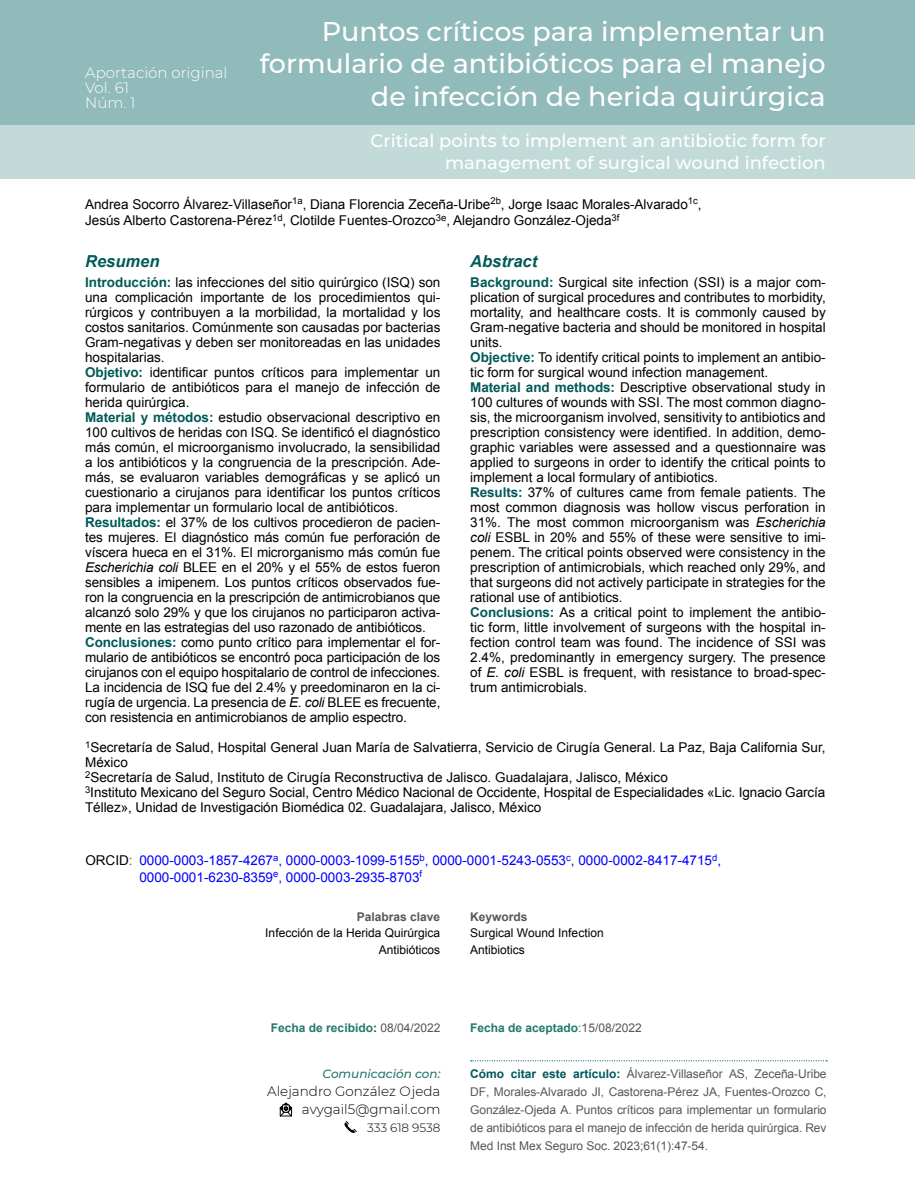
<style>
.page{position:relative;width:915px;height:1191px;background:#fff}
.page>*{position:absolute;margin:0;border:0;box-sizing:border-box;transform-origin:0 0}
.t1{font:500 27px/32.4px "Montserrat";color:#fff;text-align:right}
.t2{font:500 18px/21.6px "Montserrat";color:#fff;text-align:right}
.t3{font:italic 700 16.5px "Arial";color:#005a58}
.t4{font:300 15px/15px "Montserrat";color:#fff}
.t5{font:13.5px/15px "Arial";color:#000}
.t6{font:13.5px/16.2px "Arial";color:#00f}
.t7{font:300 13.5px/18px "Montserrat";color:#000;text-align:right}
.t8{font:12px/18px "Arial";letter-spacing:-.005em;color:#575756;text-align:justify}
.t9{font:12px/16.5px "Arial";color:#000}
.t10{font:700 12px "Arial";color:#217a6b}
.t11{font:700 12px "Arial";color:#575756}
.t12{font:italic 500 12px "Montserrat";color:#217a6b}
.t13{font:300 12px "Montserrat";color:#000}
.s1{font-weight:700;color:#005a58}
.s2{font-style:italic}
.s3{color:#000}
.s4{color:#575756}
.s5{color:#005a58}
.s6{font-weight:400;color:#575756}
.s7{font-weight:700;color:#01575a}
</style>
<div class="page">
<div style="left:0;top:0;width:914px;height:125px;background:#91baba"></div>
<div style="left:0;top:125px;width:914px;height:54px;background:#c2dbd9"></div>
<svg style="left:470px;top:1060px;width:356px;height:1px"></svg>
<svg style="left:279px;top:1102px;width:13px;height:15px"></svg>
<svg style="left:344px;top:1121px;width:13px;height:12px"></svg>
<p class="t4" style="left:85px;top:64px;width:144px">Aportación original<br>Vol. 61<br>Núm. 1</p>
<h1 class="t1" style="left:259px;top:14px;width:567px">Puntos críticos para implementar un formulario de antibióticos para el manejo de infección de herida quirúrgica</h1>
<h2 class="t2" style="left:370px;top:129px;width:456px">Critical points to implement an antibiotic form for management of surgical wound infection</h2>
<p class="t5" style="left:85px;top:196px;width:618px;line-height:16.5px">Andrea Socorro Álvarez-Villaseñor<sup>1a</sup>, Diana Florencia Zeceña-Uribe<sup>2b</sup>, Jorge Isaac Morales-Alvarado<sup>1c</sup>,<br>Jesús Alberto Castorena-Pérez<sup>1d</sup>, Clotilde Fuentes-Orozco<sup>3e</sup>, Alejandro González-Ojeda<sup>3f</sup></p>
<p class="t3" style="left:85px;top:251px;width:76px">Resumen</p>
<p class="t3" style="left:470px;top:251px;width:68px">Abstract</p>
<p class="t5" style="left:470px;top:275px;width:357px"><span class="s1">Background:</span> Surgical site infection (SSI) is a major com&shy;plication of surgical procedures and contributes to morbidity, mortality, and healthcare costs. It is commonly caused by Gram-negative bacteria and should be monitored in hospital units.<br><span class="s1">Objective:</span> To identify critical points to implement an antibio&shy;tic form for surgical wound infection management.<br><span class="s1">Material and methods:</span> Descriptive observational study in 100 cultures of wounds with SSI. The most common diagno&shy;sis, the microorganism involved, sensitivity to antibiotics and prescription consistency were identified. In addition, demo&shy;graphic variables were assessed and a questionnaire was applied to surgeons in order to identify the critical points to implement a local formulary of antibiotics.<br><span class="s1">Results:</span> 37% of cultures came from female patients. The most common diagnosis was hollow viscus perforation in 31%. The most common microorganism was <span class="s2">Escherichia coli</span> ESBL in 20% and 55% of these were sensitive to imi&shy;penem. The critical points observed were consistency in the prescription of antimicrobials, which reached only 29%, and that surgeons did not actively participate in strategies for the rational use of antibiotics.<br><span class="s1">Conclusions:</span> As a critical point to implement the antibio&shy;tic form, little involvement of surgeons with the hospital in&shy;fection control team was found. The incidence of SSI was 2.4%, predominantly in emergency surgery. The presence of <span class="s2">E. coli</span> ESBL is frequent, with resistance to broad-spec&shy;trum antimicrobials.</p>
<p class="t5" style="left:85px;top:275px;width:357px"><span class="s1">Introducción:</span> las infecciones del sitio quirúrgico (ISQ) son una complicación importante de los procedimientos qui&shy;rúrgicos y contribuyen a la morbilidad, la mortalidad y los costos sanitarios. Comúnmente son causadas por bacterias Gram-negativas y deben ser monitoreadas en las unidades hospitalarias.<br><span class="s1">Objetivo:</span> identificar puntos críticos para implementar un formulario de antibióticos para el manejo de infección de herida quirúrgica.<br><span class="s1">Material y métodos:</span> estudio observacional descriptivo en 100 cultivos de heridas con ISQ. Se identificó el diagnóstico más común, el microorganismo involucrado, la sensibilidad a los antibióticos y la congruencia de la prescripción. Ade&shy;más, se evaluaron variables demográficas y se aplicó un cuestionario a cirujanos para identificar los puntos críticos para implementar un formulario local de antibióticos.<br><span class="s1">Resultados:</span> el 37% de los cultivos procedieron de pacien&shy;tes mujeres. El diagnóstico más común fue perforación de víscera hueca en el 31%. El microrganismo más común fue <span class="s2">Escherichia coli</span> BLEE en el 20% y el 55% de estos fueron sensibles a imipenem. Los puntos críticos observados fue&shy;ron la congruencia en la prescripción de antimicrobianos que alcanzó solo 29% y que los cirujanos no participaron activa&shy;mente en las estrategias del uso razonado de antibióticos.<br><span class="s1">Conclusiones:</span> como punto crítico para implementar el for&shy;mulario de antibióticos se encontró poca participación de los cirujanos con el equipo hospitalario de control de infecciones.<br>La incidencia de ISQ fue del 2.4% y preedominaron en la ci&shy;rugía de urgencia. La presencia de <span class="s2">E. coli</span> BLEE es frecuente, con resistencia en antimicrobianos de amplio espectro.</p>
<p class="t5" style="left:85px;top:740px;width:741px"><sup>1</sup>Secretaría de Salud, Hospital General Juan María de Salvatierra, Servicio de Cirugía General. La Paz, Baja California Sur, México<br><sup>2</sup>Secretaría de Salud, Instituto de Cirugía Reconstructiva de Jalisco. Guadalajara, Jalisco, México<br><sup>3</sup>Instituto Mexicano del Seguro Social, Centro Médico Nacional de Occidente, Hospital de Especialidades «Lic. Ignacio García Téllez», Unidad de Investigación Biomédica 02. Guadalajara, Jalisco, México</p>
<p class="t6" style="left:139px;top:852px;width:583px;text-indent:-54px"><span class="s3">ORCID</span><span class="s4">:</span> 0000-0003-1857-4267<sup>a</sup>, 0000-0003-1099-5155<sup>b</sup>, 0000-0001-5243-0553<sup>c</sup>, 0000-0002-8417-4715<sup>d</sup>,<br>0000-0001-6230-8359<sup>e</sup>, 0000-0003-2935-8703<sup>f</sup></p>
<p class="t11" style="left:356px;top:908px;width:85px">Palabras clave</p>
<p class="t9" style="left:265px;top:924px;width:176px;text-align:right">Infección de la Herida Quirúrgica<br>Antibióticos</p>
<p class="t11" style="left:470px;top:908px;width:59px">Keywords</p>
<p class="t9" style="left:470px;top:924px;width:135px">Surgical Wound Infection<br>Antibiotics</p>
<p class="t10" style="left:271px;top:1019px;width:171px">Fecha de recibido<span class="s5">:</span> <span class="s6">08/04/2022</span></p>
<p class="t10" style="left:470px;top:1020px;width:173px">Fecha de aceptado<span class="s6">:15/08/2022</span></p>
<p class="t12" style="left:322px;top:1065px;width:119px">Comunicación con:</p>
<p class="t7" style="left:267px;top:1081px;width:175px">Alejandro González Ojeda avygail5@gmail.com</p>
<p class="t13" style="left:367px;top:1119px;width:75px">333 618 9538</p>
<p class="t8" style="left:470px;top:1064px;width:358px"><span class="s7">Cómo citar este artículo:</span> Álvarez-Villaseñor AS, Zeceña-Uribe DF, Morales-Alvarado JI, Castorena-Pérez JA, Fuentes-Orozco C, González-Ojeda A. Puntos críticos para implementar un formulario de antibióticos para el manejo de infección de herida quirúrgica. Rev Med Inst Mex Seguro Soc. 2023;61(1):47-54.</p>
</div>
